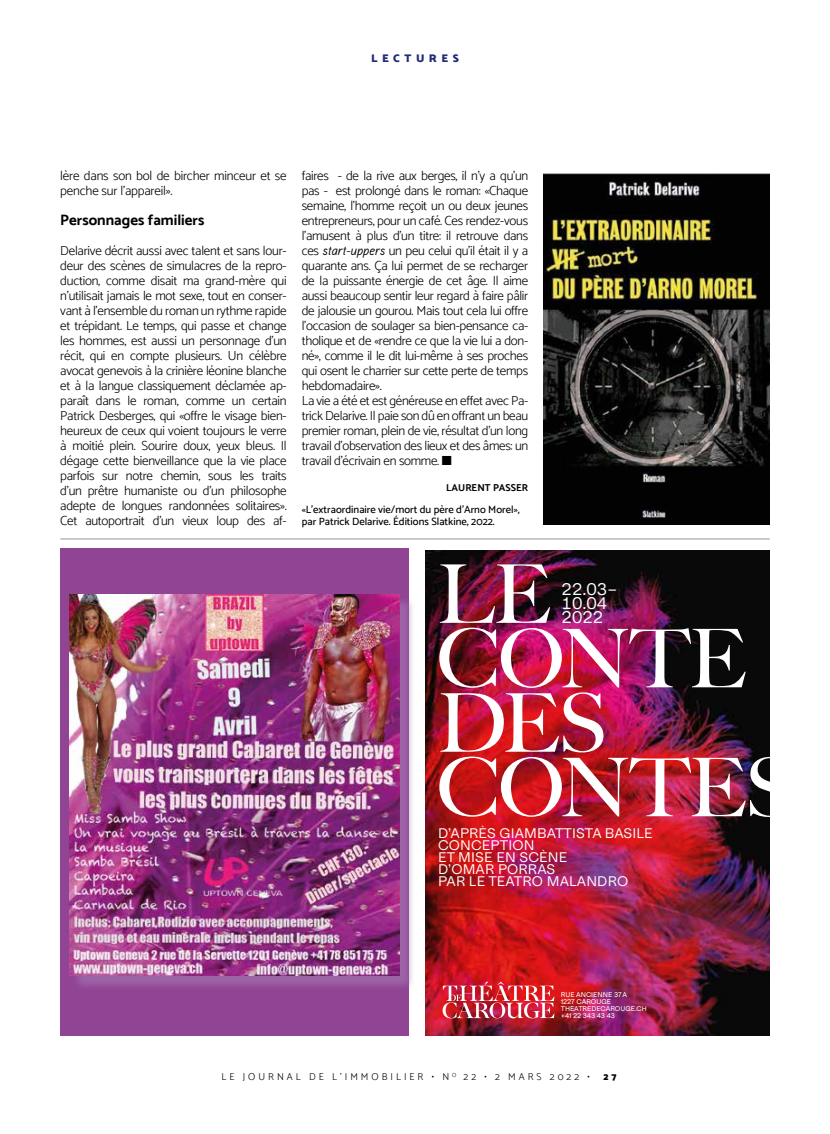
<style>
.page{position:relative;width:830px;height:1134px;background:#fff}
.page>*{position:absolute;margin:0;border:0;box-sizing:border-box;transform-origin:0 0}
.t1{font:81.12px/64.5px "Big Caslon FB";letter-spacing:-.02em;color:#fff}
.t2{font:16.75px/13.9px "Medium LL";color:#fff}
.t3{font:700 15px "Catamaran";color:#000}
.t4{font:13.88px/12.1px "Medium LL";letter-spacing:.01em;color:#fff}
.t5{font:300 13.12px/15px "Catamaran";letter-spacing:-.02em;color:#000}
.t6{font:900 11.25px "Catamaran";letter-spacing:.4em;color:#232c77}
.t7{font:500 10.62px/11.9px "Catamaran";color:#000}
.t8{font:300 10px "Catamaran";letter-spacing:.3em;color:#000}
.t9{font:700 10px "Catamaran";color:#000}
.t10{font:900 10px "Catamaran";color:#000}
.t11{font:6.88px/6.9px "Medium LL";color:#fff}
.s1{font-family:"Aaux Pro Regular Italic OSF";font-weight:400}
</style>
<div class="page">
<hr style="left:60px;top:539px;width:709px;height:1px;background:#979696">
<img style="left:425px;top:550px;width:344px;height:486px">
<img style="left:442px;top:982px;width:112px;height:36px">
<img style="left:543px;top:174px;width:226px;height:350px">
<div style="left:60px;top:549px;width:349px;height:487px;background:#904493"></div>
<div style="left:72px;top:596px;width:343px;height:395px;background:#a26eae;opacity:.75"></div>
<img style="left:70px;top:594px;width:329px;height:382px">
<p class="t6" style="left:371px;top:51px;width:89px">LECTURES</p>
<p class="t5" style="left:60px;top:168px;width:228px">lère dans son bol de bircher minceur et se penche sur l’appareil».</p>
<p class="t3" style="left:60px;top:211px;width:146px">Personnages familiers</p>
<p class="t5" style="left:60px;top:243px;width:228px;text-align:justify">Delarive décrit aussi avec talent et sans lour&shy;deur des scènes de simulacres de la repro&shy;duction, comme disait ma grand-mère qui n’utilisait jamais le mot sexe, tout en conser&shy;vant à l’ensemble du roman un rythme rapide et trépidant. Le temps, qui passe et change les hommes, est aussi un personnage d’un récit, qui en compte plusieurs. Un célèbre avocat genevois à la crinière léonine blanche et à la langue classiquement déclamée ap&shy;paraît dans le roman, comme un certain Patrick Desberges, qui «offre le visage bien&shy;heureux de ceux qui voient toujours le verre à moitié plein. Sourire doux, yeux bleus. Il dégage cette bienveillance que la vie place parfois sur notre chemin, sous les traits d’un prêtre humaniste ou d’un philosophe adepte de longues randonnées solitaires».<br>Cet autoportrait d’un vieux loup des af-</p>
<p class="t5" style="left:301px;top:168px;width:228px">faires - de la rive aux berges, il n’y a qu’un pas - est prolongé dans le roman: «Chaque semaine, l’homme reçoit un ou deux jeunes entrepreneurs, pour un café. Ces rendez-vous l’amusent à plus d’un titre: il retrouve dans ces <span class="s1">start-uppers</span> un peu celui qu’il était il y a quarante ans. Ça lui permet de se recharger de la puissante énergie de cet âge. Il aime aussi beaucoup sentir leur regard à faire pâlir de jalousie un gourou. Mais tout cela lui offre l’occasion de soulager sa bien-pensance ca&shy;tholique et de «rendre ce que la vie lui a don&shy;né», comme il le dit lui-même à ses proches qui osent le charrier sur cette perte de temps hebdomadaire».<br>La vie a été et est généreuse en effet avec Pa&shy;trick Delarive. Il paie son dû en offrant un beau premier roman, plein de vie, résultat d’un long travail d’observation des lieux et des âmes: un travail d’écrivain en somme. ■</p>
<p class="t9" style="left:446px;top:481px;width:83px">LAURENT PASSER</p>
<p class="t7" style="left:301px;top:504px;width:219px">«L’extraordinaire vie/mort du père d’Arno Morel», par Patrick Delarive. Éditions Slatkine, 2022.</p>
<h1 class="t1" style="left:437px;top:563px;width:358px">LE<br>CONTE<br>DES<br>CONTES</h1>
<p class="t2" style="left:561px;top:582px;width:58px">22.03–<br>10.04<br>2022</p>
<p class="t4" style="left:438px;top:827px;width:216px">D’APRÈS GIAMBATTISTA BASILE<br>CONCEPTION<br>ET MISE EN SCÈNE<br>D’OMAR PORRAS<br>PAR LE TEATRO MALANDRO</p>
<p class="t11" style="left:560px;top:991px;width:88px">RUE ANCIENNE 37 A<br>1227 CAROUGE<br>THEATREDECAROUGE.CH +41 22 343 43 43</p>
<p class="t8" style="left:221px;top:1071px;width:369px">LE JOURNAL DE L’IMMOBILIER • N <sup>O</sup> 22 • 2 MARS 2022 •</p>
<p class="t10" style="left:603px;top:1071px;width:15px">2 7</p>
</div>
